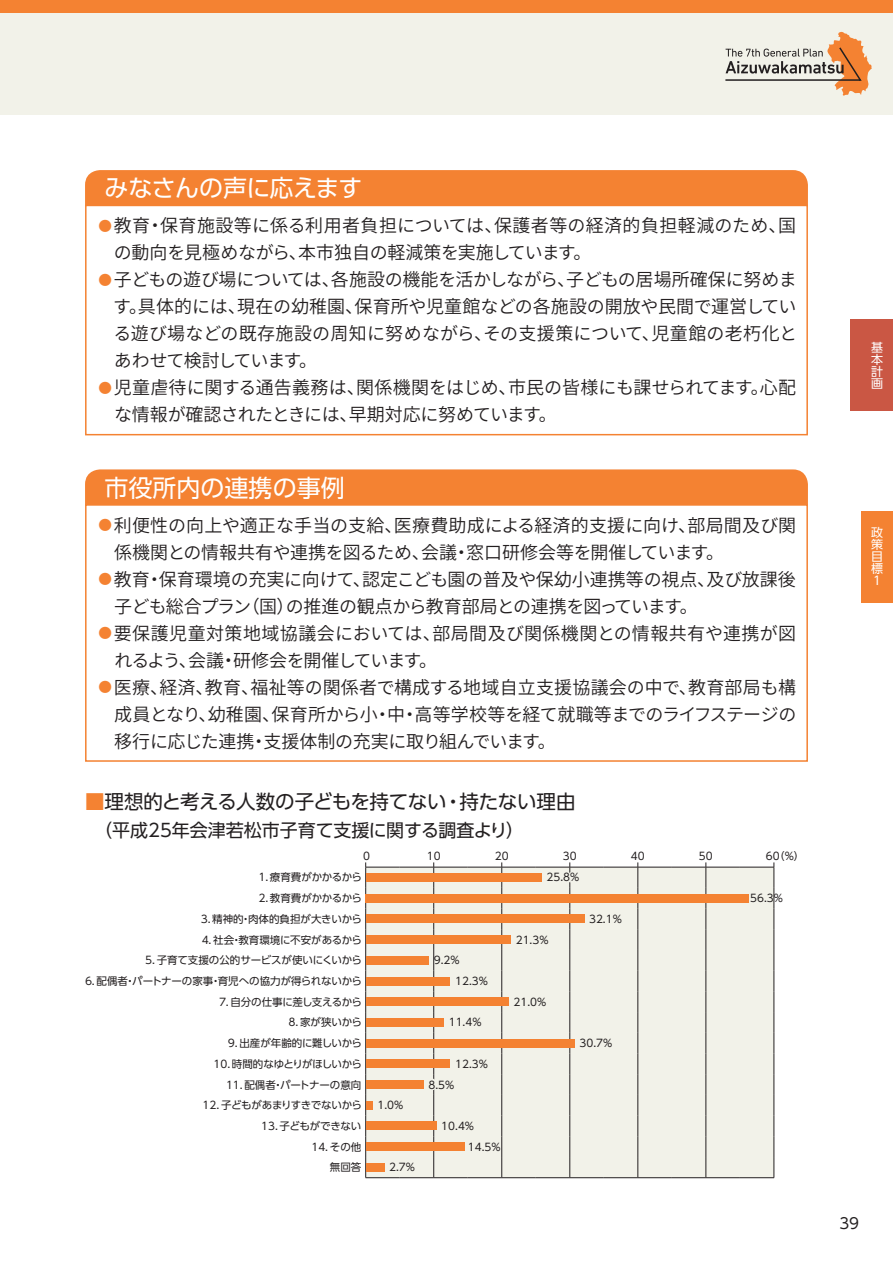
<style>
.page{position:relative;width:893px;height:1263px;background:#fff}
.page>*{position:absolute;margin:0;border:0;box-sizing:border-box;transform-origin:0 0}
.t1{font:24px "UD Shin Go Pro";letter-spacing:-.025em;color:#fff}
.t2{font:24px "UD Shin Go Pro";color:#fff}
.t3{font:19.5px "UD Shin Go Pro";letter-spacing:-.02em;color:#231f20}
.t4{font:600 18px/27px "Noto Sans CJ Kjp";letter-spacing:-.005em;color:#231f20}
.t5{font:18px "UD Shin Go Pro";color:#231f20}
.t6{font:15px "UD Shin Go Pro";color:#231f20}
.t7{font:12px/12px "UD Shin Go Pro";color:#fff;text-align:justify}
.t8{font:10.5px/20.7px "UD Shin Go Pro";letter-spacing:-.005em;color:#231f20}
.s1{font-size:13.5px;color:#f48232}
.s2{color:#f48232}
</style>
<div class="page">
<div style="left:0;top:0;width:893px;height:115px;background:#f2f2e9"></div>
<div style="left:0;top:0;width:893px;height:13px;background:#f48232"></div>
<svg style="left:725px;top:32px;width:147px;height:64px"></svg>
<div style="left:861px;top:511px;width:32px;height:92px;background:#f48232"></div>
<div style="left:850px;top:319px;width:43px;height:92px;background:#ca5744"></div>
<div style="left:85px;top:170px;width:723px;height:35px;background:#f48232"></div>
<div style="left:85px;top:205px;width:723px;height:230px;border:2px solid #f48232"></div>
<div style="left:85px;top:469px;width:723px;height:35px;background:#f48232"></div>
<div style="left:85px;top:504px;width:723px;height:258px;border:2px solid #f48232"></div>
<div style="left:366px;top:868px;width:408px;height:309px;background:#f2f2e9"></div>
<svg style="left:365px;top:862px;width:1px;height:315px"></svg>
<svg style="left:501px;top:862px;width:1px;height:315px"></svg>
<svg style="left:638px;top:862px;width:1px;height:315px"></svg>
<svg style="left:706px;top:862px;width:1px;height:315px"></svg>
<svg style="left:774px;top:862px;width:1px;height:315px"></svg>
<hr style="left:365px;top:867px;width:35px;height:1px;background:#231f20">
<hr style="left:400px;top:867px;width:34px;height:1px;background:#231f20">
<hr style="left:434px;top:867px;width:34px;height:1px;background:#231f20">
<hr style="left:468px;top:867px;width:34px;height:1px;background:#231f20">
<hr style="left:502px;top:867px;width:34px;height:1px;background:#231f20">
<hr style="left:536px;top:867px;width:34px;height:1px;background:#231f20">
<hr style="left:570px;top:867px;width:34px;height:1px;background:#231f20">
<hr style="left:604px;top:867px;width:34px;height:1px;background:#231f20">
<hr style="left:638px;top:867px;width:34px;height:1px;background:#231f20">
<hr style="left:672px;top:867px;width:34px;height:1px;background:#231f20">
<hr style="left:706px;top:867px;width:34px;height:1px;background:#231f20">
<hr style="left:740px;top:867px;width:34px;height:1px;background:#231f20">
<hr style="left:365px;top:1177px;width:35px;height:1px;background:#231f20">
<hr style="left:400px;top:1177px;width:34px;height:1px;background:#231f20">
<hr style="left:434px;top:1177px;width:34px;height:1px;background:#231f20">
<hr style="left:468px;top:1177px;width:34px;height:1px;background:#231f20">
<hr style="left:502px;top:1177px;width:34px;height:1px;background:#231f20">
<hr style="left:536px;top:1177px;width:34px;height:1px;background:#231f20">
<hr style="left:570px;top:1177px;width:34px;height:1px;background:#231f20">
<hr style="left:604px;top:1177px;width:34px;height:1px;background:#231f20">
<hr style="left:638px;top:1177px;width:34px;height:1px;background:#231f20">
<hr style="left:672px;top:1177px;width:34px;height:1px;background:#231f20">
<hr style="left:706px;top:1177px;width:34px;height:1px;background:#231f20">
<hr style="left:740px;top:1177px;width:34px;height:1px;background:#231f20">
<div style="left:366px;top:873px;width:175px;height:9px;background:#f48232"></div>
<svg style="left:540px;top:862px;width:44px;height:315px"></svg>
<div style="left:366px;top:894px;width:383px;height:8px;background:#f48232"></div>
<div style="left:366px;top:915px;width:218px;height:8px;background:#f48232"></div>
<div style="left:366px;top:935px;width:145px;height:9px;background:#f48232"></div>
<div style="left:366px;top:956px;width:62px;height:8px;background:#f48232"></div>
<div style="left:366px;top:977px;width:84px;height:8px;background:#f48232"></div>
<div style="left:366px;top:997px;width:143px;height:9px;background:#f48232"></div>
<div style="left:366px;top:1018px;width:77px;height:9px;background:#f48232"></div>
<div style="left:366px;top:1039px;width:209px;height:8px;background:#f48232"></div>
<div style="left:366px;top:1059px;width:84px;height:9px;background:#f48232"></div>
<div style="left:366px;top:1080px;width:58px;height:9px;background:#f48232"></div>
<svg style="left:426px;top:862px;width:33px;height:315px"></svg>
<div style="left:366px;top:1101px;width:7px;height:8px;background:#f48232"></div>
<div style="left:366px;top:1122px;width:71px;height:8px;background:#f48232"></div>
<div style="left:366px;top:1142px;width:99px;height:9px;background:#f48232"></div>
<div style="left:366px;top:1163px;width:18px;height:8px;background:#f48232"></div>
<h1 class="t1" style="left:105px;top:169px;width:259px">みなさんの声に応えます</h1>
<p class="t4" style="left:114px;top:213px;width:684px;text-indent:-15px"><span class="s1">●</span>教育・保育施設等に係る利用者負担については、保護者等の経済的負担軽減のため、国の動向を見極めながら、本市独自の軽減策を実施しています。</p>
<p class="t4" style="left:113px;top:267px;width:686px;text-align:justify;text-indent:-15px"><span class="s1">●</span>子どもの遊び場については、各施設の機能を活かしながら、子どもの居場所確保に努めます。具体的には、現在の幼稚園、保育所や児童館などの各施設の開放や民間で運営している遊び場などの既存施設の周知に努めながら、その支援策について、児童館の老朽化とあわせて検討しています。</p>
<p class="t4" style="left:114px;top:375px;width:683px;text-indent:-16px"><span class="s1">●</span>児童虐待に関する通告義務は、関係機関をはじめ、市民の皆様にも課せられてます。心配な情報が確認されたときには、早期対応に努めています。</p>
<h1 class="t2" style="left:105px;top:468px;width:242px">市役所内の連携の事例</h1>
<p class="t4" style="left:114px;top:512px;width:683px;text-indent:-16px"><span class="s1">●</span>利便性の向上や適正な手当の支給、医療費助成による経済的支援に向け、部局間及び関係機関との情報共有や連携を図るため、会議・窓口研修会等を開催しています。</p>
<p class="t4" style="left:114px;top:566px;width:683px;text-indent:-16px"><span class="s1">●</span>教育・保育環境の充実に向けて、認定こども園の普及や保幼小連携等の視点、及び放課後子ども総合プラン（国）の推進の観点から教育部局との連携を図っています。</p>
<p class="t4" style="left:114px;top:620px;width:683px;text-indent:-16px"><span class="s1">●</span>要保護児童対策地域協議会においては、部局間及び関係機関との情報共有や連携が図れるよう、会議・研修会を開催しています。</p>
<p class="t4" style="left:114px;top:674px;width:684px;text-align:justify;text-indent:-16px"><span class="s1">●</span>医療、経済、教育、福祉等の関係者で構成する地域自立支援協議会の中で、教育部局も構成員となり、幼稚園、保育所から小・中・高等学校等を経て就職等までのライフステージの移行に応じた連携・支援体制の充実に取り組んでいます。</p>
<p class="t3" style="left:85px;top:785px;width:492px"><span class="s2">■</span>理想的と考える人数の子どもを持てない・持たない理由</p>
<p class="t5" style="left:94px;top:816px;width:431px">（平成25年会津若松市子育て支援に関する調査より）</p>
<p class="t8" style="left:363px;top:845px;width:8px">0</p>
<p class="t8" style="left:427px;top:845px;width:15px">10</p>
<p class="t8" style="left:495px;top:845px;width:15px">20</p>
<p class="t8" style="left:563px;top:845px;width:15px">30</p>
<p class="t8" style="left:631px;top:845px;width:15px">40</p>
<p class="t8" style="left:699px;top:845px;width:15px">50</p>
<p class="t8" style="left:766px;top:845px;width:40px">60（％）</p>
<p class="t8" style="left:83px;top:867px;width:280px;text-align:right">１．療育費がかかるから<br>２．教育費がかかるから<br>３．精神的・肉体的負担が大きいから<br>４．社会・教育環境に不安があるから<br>５．子育て支援の公的サービスが使いにくいから<br>６．配偶者・パートナーの家事・育児への協力が得られないから<br>７．自分の仕事に差し支えるから<br>８．家が狭いから<br>９．出産が年齢的に難しいから<br>10．時間的なゆとりがほしいから<br>11．配偶者・パートナーの意向<br>12．子どもがあまりすきでないから<br>13．子どもができない<br>14．その他<br>無回答</p>
<p class="t8" style="left:547px;top:867px;width:35px">25.8％</p>
<p class="t8" style="left:750px;top:887px;width:35px">56.3％</p>
<p class="t8" style="left:589px;top:908px;width:35px">32.1％</p>
<p class="t8" style="left:516px;top:929px;width:35px">21.3％</p>
<p class="t8" style="left:455px;top:950px;width:35px;text-indent:-21px">9.2％<br>12.3％</p>
<p class="t8" style="left:514px;top:991px;width:35px">21.0％</p>
<p class="t8" style="left:449px;top:1012px;width:35px">11.4％</p>
<p class="t8" style="left:579px;top:1032px;width:35px">30.7％</p>
<p class="t8" style="left:455px;top:1053px;width:35px">12.3％</p>
<p class="t8" style="left:429px;top:1074px;width:28px">8.5％</p>
<p class="t8" style="left:378px;top:1094px;width:28px">1.0％</p>
<p class="t8" style="left:468px;top:1115px;width:35px;text-indent:-27px">10.4％<br>14.5％</p>
<p class="t8" style="left:389px;top:1156px;width:28px">2.7％</p>
<p class="t7" style="left:871px;top:341px;width:13px">基本計画</p>
<p class="t7" style="left:871px;top:526px;width:13px">政策目標1</p>
<p class="t6" style="left:839px;top:1211px;width:21px">39</p>
</div>
